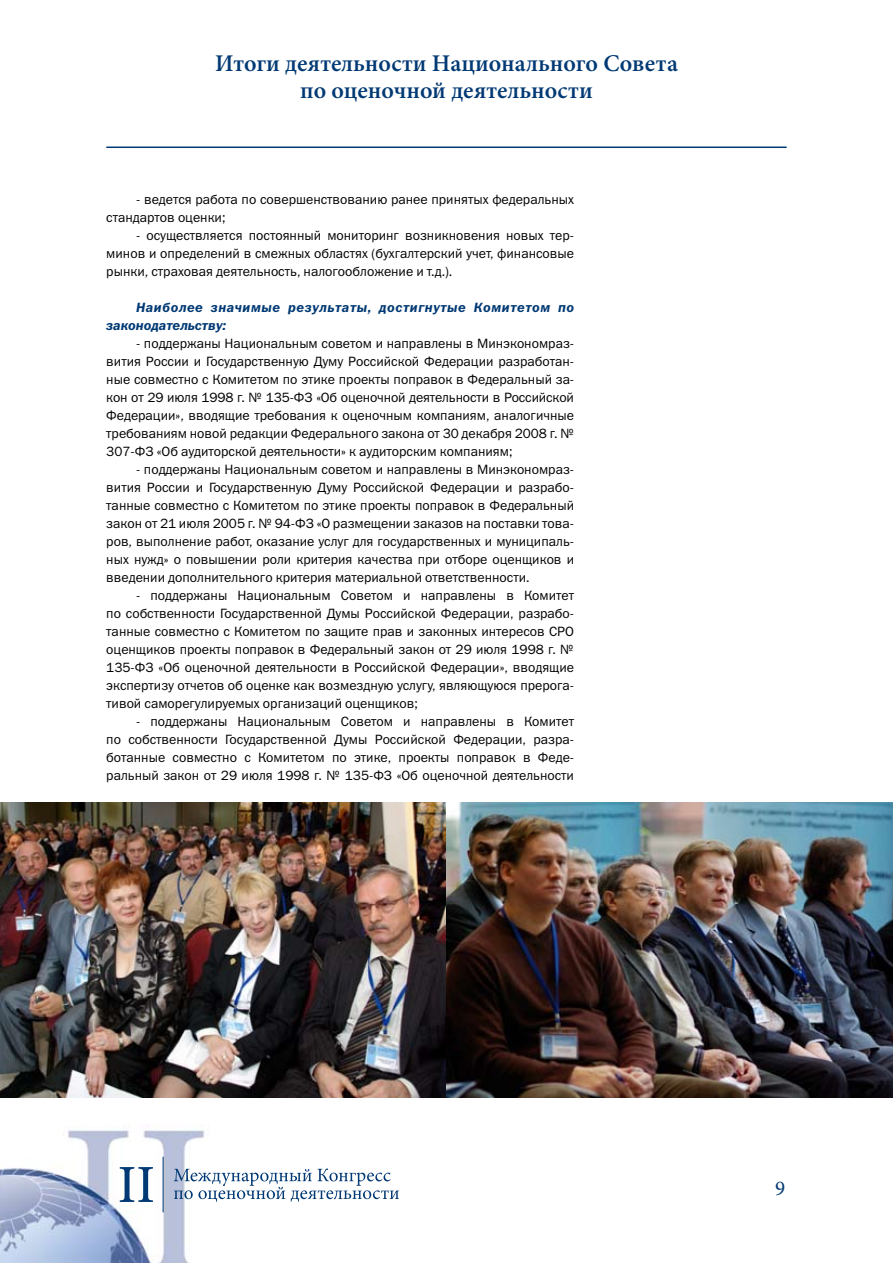
<style>
.page{position:relative;width:893px;height:1263px;background:#fff}
.page>*{position:absolute;margin:0;border:0;box-sizing:border-box;transform-origin:0 0}
.t1{font:600 24px/27px "Minion Pro";color:#003974;text-align:center}
.t2{font:13.5px/18px "Franklin Gothic Book C";color:#000;text-align:justify}
.t3{font:italic 13.5px/18px "Franklin Gothic Demi C";letter-spacing:.04em;color:#003974}
</style>
<div class="page">
<img style="left:0;top:1125px;width:207px;height:138px">
<svg style="left:174px;top:1168px;width:225px;height:34px"></svg>
<svg style="left:120px;top:1167px;width:33px;height:35px"></svg>
<hr style="left:163px;top:1157px;width:1px;height:55px;background:#003974">
<hr style="left:106px;top:147px;width:681px;height:1px;background:#003974">
<img style="left:445px;top:802px;width:448px;height:295px">
<img style="left:0;top:802px;width:445px;height:295px">
<p class="t1" style="left:215px;top:51px;width:464px">Итоги деятельности Национального Совета по оценочной деятельности</p>
<p class="t2" style="left:106px;top:190px;width:469px;text-indent:30px">- ведется работа по совершенствованию ранее принятых федеральных стандартов оценки;</p>
<p class="t2" style="left:106px;top:226px;width:469px;text-indent:30px">- осуществляется постоянный мониторинг возникновения новых тер&shy;минов и определений в смежных областях (бухгалтерский учет, финансовые рынки, страховая деятельность, налогообложение и т.д.).</p>
<p class="t3" style="left:106px;top:298px;width:469px;text-indent:30px">Наиболее значимые результаты, достигнутые Комитетом по законодательству:</p>
<p class="t2" style="left:106px;top:334px;width:469px;text-indent:30px">- поддержаны Национальным советом и направлены в Минэкономраз&shy;вития России и Государственную Думу Российской Федерации разработан&shy;ные совместно с Комитетом по этике проекты поправок в Федеральный за&shy;кон от 29 июля 1998 г. № 135-ФЗ «Об оценочной деятельности в Российской Федерации», вводящие требования к оценочным компаниям, аналогичные требованиям новой редакции Федерального закона от 30 декабря 2008 г. № 307-ФЗ «Об аудиторской деятельности» к аудиторским компаниям;</p>
<p class="t2" style="left:106px;top:460px;width:469px;text-indent:30px">- поддержаны Национальным советом и направлены в Минэкономраз&shy;вития России и Государственную Думу Российской Федерации и разрабо&shy;танные совместно с Комитетом по этике проекты поправок в Федеральный закон от 21 июля 2005 г. № 94-ФЗ «О размещении заказов на поставки това&shy;ров, выполнение работ, оказание услуг для государственных и муниципаль&shy;ных нужд» о повышении роли критерия качества при отборе оценщиков и введении дополнительного критерия материальной ответственности.</p>
<p class="t2" style="left:106px;top:586px;width:469px;text-indent:30px">- поддержаны Национальным Советом и направлены в Комитет по собственности Государственной Думы Российской Федерации, разрабо&shy;танные совместно с Комитетом по защите прав и законных интересов СРО оценщиков проекты поправок в Федеральный закон от 29 июля 1998 г. № 135-ФЗ «Об оценочной деятельности в Российской Федерации», вводящие экспертизу отчетов об оценке как возмездную услугу, являющуюся прерога&shy;тивой саморегулируемых организаций оценщиков;</p>
<p class="t2" style="left:106px;top:712px;width:469px;text-indent:30px">- поддержаны Национальным Советом и направлены в Комитет по собственности Государственной Думы Российской Федерации, разра&shy;ботанные совместно с Комитетом по этике, проекты поправок в Феде&shy;ральный закон от 29 июля 1998 г. № 135-ФЗ «Об оценочной деятельности</p>
</div>
